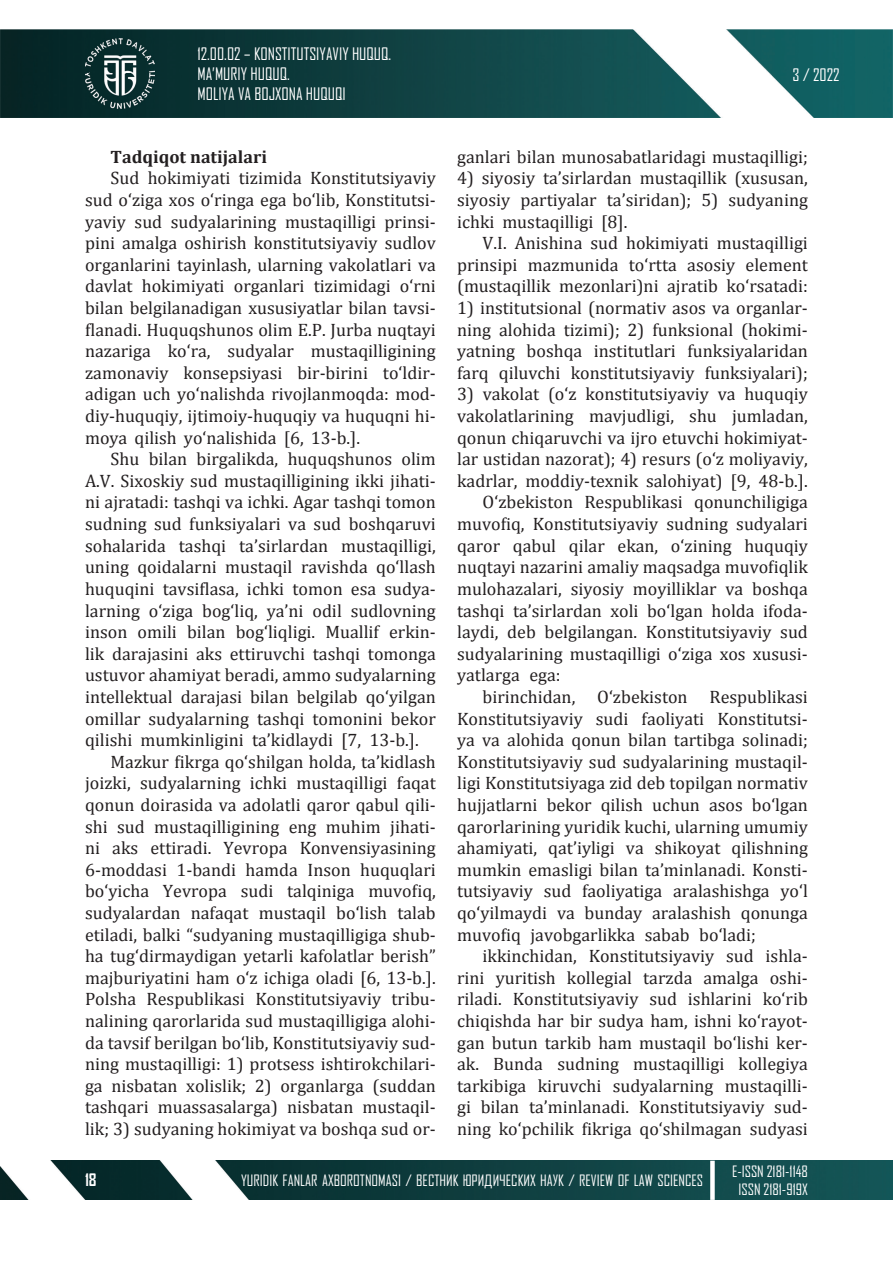
<style>
.page{position:relative;width:893px;height:1263px;background:#fff}
.page>*{position:absolute;margin:0;border:0;box-sizing:border-box;transform-origin:0 0}
.t1{font:18px/21.6px "Cambria";color:#231f20;text-align:justify}
.t2{font:700 18px "Cambria";color:#231f20}
.t3{font:16.5px/19.8px "Agency FB";color:#fff}
.t4{font:700 16.5px "Agency FB";color:#fff}
.t5{font:15px/18px "Agency FB Cyrillic";color:#fff;text-align:center}
</style>
<div class="page">
<img style="left:0;top:29px;width:893px;height:89px">
<img style="left:85px;top:39px;width:70px;height:70px">
<img style="left:0;top:1161px;width:893px;height:39px">
<div style="left:710px;top:1161px;width:5px;height:39px;background:#fff"></div>
<p class="t3" style="left:197px;top:44px;width:195px">12.00.02 – KONSTITUTSIYAVIY HUQUQ.<br>MA’MURIY HUQUQ.<br>MOLIYA VA BOJXONA HUQUQI</p>
<p class="t2" style="left:111px;top:144px;width:158px">Tadqiqot natijalari</p>
<p class="t1" style="left:85px;top:167px;width:352px;text-indent:26px">Sud hokimiyati tizimida Konstitutsiyaviy sud o‘ziga xos o‘ringa ega bo‘lib, Konstitutsi&shy;yaviy sud sudyalarining mustaqilligi prinsi&shy;pini amalga oshirish konstitutsiyaviy sudlov organlarini tayinlash, ularning vakolatlari va davlat hokimiyati organlari tizimidagi o‘rni bilan belgilanadigan xususiyatlar bilan tavsi&shy;flanadi. Huquqshunos olim E.P. Jurba nuqtayi nazariga ko‘ra, sudyalar mustaqilligining zamonaviy konsepsiyasi bir-birini to‘ldir&shy;adigan uch yo‘nalishda rivojlanmoqda: mod&shy;diy-huquqiy, ijtimoiy-huquqiy va huquqni hi&shy;moya qilish yo‘nalishida [6, 13-b.].</p>
<p class="t1" style="left:111px;top:448px;width:327px">Shu bilan birgalikda, huquqshunos olim</p>
<p class="t1" style="left:85px;top:470px;width:352px">A.V. Sixoskiy sud mustaqilligining ikki jihati-</p>
<p class="t1" style="left:85px;top:491px;width:352px">ni ajratadi: tashqi va ichki. Agar tashqi tomon</p>
<p class="t1" style="left:85px;top:513px;width:352px">sudning sud funksiyalari va sud boshqaruvi</p>
<p class="t1" style="left:85px;top:535px;width:352px">sohalarida tashqi ta’sirlardan mustaqilligi,</p>
<p class="t1" style="left:85px;top:556px;width:352px">uning qoidalarni mustaqil ravishda qo‘llash</p>
<p class="t1" style="left:85px;top:578px;width:352px">huquqini tavsiflasa, ichki tomon esa sudya-</p>
<p class="t1" style="left:85px;top:599px;width:352px">larning o‘ziga bog‘liq, ya’ni odil sudlovning</p>
<p class="t1" style="left:85px;top:621px;width:352px">inson omili bilan bog‘liqligi. Muallif erkin-</p>
<p class="t1" style="left:85px;top:643px;width:352px">lik darajasini aks ettiruvchi tashqi tomonga</p>
<p class="t1" style="left:85px;top:664px;width:352px">ustuvor ahamiyat beradi, ammo sudyalarning</p>
<p class="t1" style="left:85px;top:686px;width:352px">intellektual darajasi bilan belgilab qo‘yilgan</p>
<p class="t1" style="left:85px;top:707px;width:352px">omillar sudyalarning tashqi tomonini bekor</p>
<p class="t1" style="left:85px;top:729px;width:335px">qilishi mumkinligini ta’kidlaydi [7, 13-b.].</p>
<p class="t1" style="left:111px;top:751px;width:327px">Mazkur fikrga qo‘shilgan holda, ta’kidlash</p>
<p class="t1" style="left:85px;top:772px;width:352px">joizki, sudyalarning ichki mustaqilligi faqat</p>
<p class="t1" style="left:85px;top:794px;width:352px">qonun doirasida va adolatli qaror qabul qili-</p>
<p class="t1" style="left:85px;top:815px;width:352px">shi sud mustaqilligining eng muhim jihati-</p>
<p class="t1" style="left:85px;top:837px;width:352px">ni aks ettiradi. Yevropa Konvensiyasining</p>
<p class="t1" style="left:85px;top:859px;width:352px">6-moddasi 1-bandi hamda Inson huquqlari</p>
<p class="t1" style="left:85px;top:880px;width:352px">bo‘yicha Yevropa sudi talqiniga muvofiq,</p>
<p class="t1" style="left:85px;top:902px;width:352px">sudyalardan nafaqat mustaqil bo‘lish talab</p>
<p class="t1" style="left:85px;top:923px;width:352px">etiladi, balki “sudyaning mustaqilligiga shub-</p>
<p class="t1" style="left:85px;top:945px;width:352px">ha tug‘dirmaydigan yetarli kafolatlar berish”</p>
<p class="t1" style="left:85px;top:967px;width:352px">majburiyatini ham o‘z ichiga oladi [6, 13-b.].</p>
<p class="t1" style="left:85px;top:988px;width:352px">Polsha Respublikasi Konstitutsiyaviy tribu-</p>
<p class="t1" style="left:85px;top:1010px;width:352px">nalining qarorlarida sud mustaqilligiga alohi-</p>
<p class="t1" style="left:85px;top:1031px;width:352px">da tavsif berilgan bo‘lib, Konstitutsiyaviy sud-</p>
<p class="t1" style="left:85px;top:1053px;width:352px">ning mustaqilligi: 1) protsess ishtirokchilari-</p>
<p class="t1" style="left:85px;top:1075px;width:352px">ga nisbatan xolislik; 2) organlarga (suddan</p>
<p class="t1" style="left:85px;top:1096px;width:352px">tashqari muassasalarga) nisbatan mustaqil-</p>
<p class="t1" style="left:85px;top:1118px;width:352px">lik; 3) sudyaning hokimiyat va boshqa sud or-</p>
<p class="t3" style="left:793px;top:64px;width:49px">3 / 2022</p>
<p class="t1" style="left:457px;top:146px;width:352px">ganlari bilan munosabatlaridagi mustaqilligi;</p>
<p class="t1" style="left:457px;top:167px;width:352px">4) siyosiy ta’sirlardan mustaqillik (xususan, siyosiy partiyalar ta’siridan); 5) sudyaning ichki mustaqilligi [8].</p>
<p class="t1" style="left:457px;top:232px;width:352px;text-indent:26px">V.I. Anishina sud hokimiyati mustaqilligi prinsipi mazmunida to‘rtta asosiy element (mustaqillik mezonlari)ni ajratib ko‘rsatadi:</p>
<p class="t1" style="left:457px;top:297px;width:352px">1) institutsional (normativ asos va organlar&shy;ning alohida tizimi); 2) funksional (hokimi&shy;yatning boshqa institutlari funksiyalaridan farq qiluvchi konstitutsiyaviy funksiyalari);</p>
<p class="t1" style="left:457px;top:383px;width:352px">3) vakolat (o‘z konstitutsiyaviy va huquqiy</p>
<p class="t1" style="left:457px;top:405px;width:352px">vakolatlarining mavjudligi, shu jumladan,</p>
<p class="t1" style="left:457px;top:427px;width:352px">qonun chiqaruvchi va ijro etuvchi hokimiyat-</p>
<p class="t1" style="left:457px;top:448px;width:352px">lar ustidan nazorat); 4) resurs (o‘z moliyaviy,</p>
<p class="t1" style="left:457px;top:470px;width:352px">kadrlar, moddiy-texnik salohiyat) [9, 48-b.].</p>
<p class="t1" style="left:483px;top:491px;width:327px">O‘zbekiston Respublikasi qonunchiligiga</p>
<p class="t1" style="left:457px;top:513px;width:352px">muvofiq, Konstitutsiyaviy sudning sud yalari</p>
<p class="t1" style="left:457px;top:535px;width:352px">qaror qabul qilar ekan, o‘zining huquqiy</p>
<p class="t1" style="left:457px;top:556px;width:352px">nuqtayi nazarini amaliy maqsadga muvofiqlik</p>
<p class="t1" style="left:457px;top:578px;width:352px">mulohazalari, siyosiy moyilliklar va boshqa</p>
<p class="t1" style="left:457px;top:599px;width:352px">tashqi ta’sirlardan xoli bo‘lgan holda ifoda-</p>
<p class="t1" style="left:457px;top:621px;width:352px">laydi, deb belgilangan. Konstitutsiyaviy sud</p>
<p class="t1" style="left:457px;top:643px;width:352px">sudyalarining mustaqilligi o‘ziga xos xususi-</p>
<p class="t1" style="left:457px;top:664px;width:105px">yatlarga ega:</p>
<p class="t1" style="left:483px;top:686px;width:327px">birinchidan, O‘zbekiston Respublikasi</p>
<p class="t1" style="left:457px;top:707px;width:352px">Konstitutsiyaviy sudi faoliyati Konstitutsi-</p>
<p class="t1" style="left:457px;top:729px;width:352px">ya va alohida qonun bilan tartibga solinadi;</p>
<p class="t1" style="left:457px;top:751px;width:352px">Konstitutsiyaviy sud sudyalarining mustaqil-</p>
<p class="t1" style="left:457px;top:772px;width:352px">ligi Konstitutsiyaga zid deb topilgan normativ</p>
<p class="t1" style="left:457px;top:794px;width:352px">hujjatlarni bekor qilish uchun asos bo‘lgan</p>
<p class="t1" style="left:457px;top:815px;width:352px">qarorlarining yuridik kuchi, ularning umumiy</p>
<p class="t1" style="left:457px;top:837px;width:352px">ahamiyati, qat’iyligi va shikoyat qilishning</p>
<p class="t1" style="left:457px;top:859px;width:352px">mumkin emasligi bilan ta’minlanadi. Konsti-</p>
<p class="t1" style="left:457px;top:880px;width:352px">tutsiyaviy sud faoliyatiga aralashishga yo‘l</p>
<p class="t1" style="left:457px;top:902px;width:352px">qo‘yilmaydi va bunday aralashish qonunga</p>
<p class="t1" style="left:457px;top:923px;width:300px">muvofiq javobgarlikka sabab bo‘ladi;</p>
<p class="t1" style="left:483px;top:945px;width:327px">ikkinchidan, Konstitutsiyaviy sud ishla-</p>
<p class="t1" style="left:457px;top:967px;width:352px">rini yuritish kollegial tarzda amalga oshi-</p>
<p class="t1" style="left:457px;top:988px;width:352px">riladi. Konstitutsiyaviy sud ishlarini ko‘rib</p>
<p class="t1" style="left:457px;top:1010px;width:352px">chiqishda har bir sudya ham, ishni ko‘rayot-</p>
<p class="t1" style="left:457px;top:1031px;width:352px">gan butun tarkib ham mustaqil bo‘lishi ker-</p>
<p class="t1" style="left:457px;top:1053px;width:352px">ak. Bunda sudning mustaqilligi kollegiya</p>
<p class="t1" style="left:457px;top:1075px;width:352px">tarkibiga kiruv chi sudyalarning mustaqilli-</p>
<p class="t1" style="left:457px;top:1096px;width:352px">gi bilan ta’minlanadi. Konstitutsiyaviy sud-</p>
<p class="t1" style="left:457px;top:1118px;width:352px">ning ko‘pchilik fikriga qo‘shilmagan sudyasi</p>
<p class="t4" style="left:85px;top:1170px;width:13px">18</p>
<p class="t5" style="left:241px;top:1171px;width:463px">YURIDIK FANLAR AXBOROTNOMASI / ВЕСТНИК ЮРИДИЧЕСКИХ НАУК / REVIEW OF LAW SCIENCES</p>
<p class="t5" style="left:732px;top:1162px;width:77px">E-ISSN 2181-1148<br>ISSN 2181-919Х</p>
</div>
